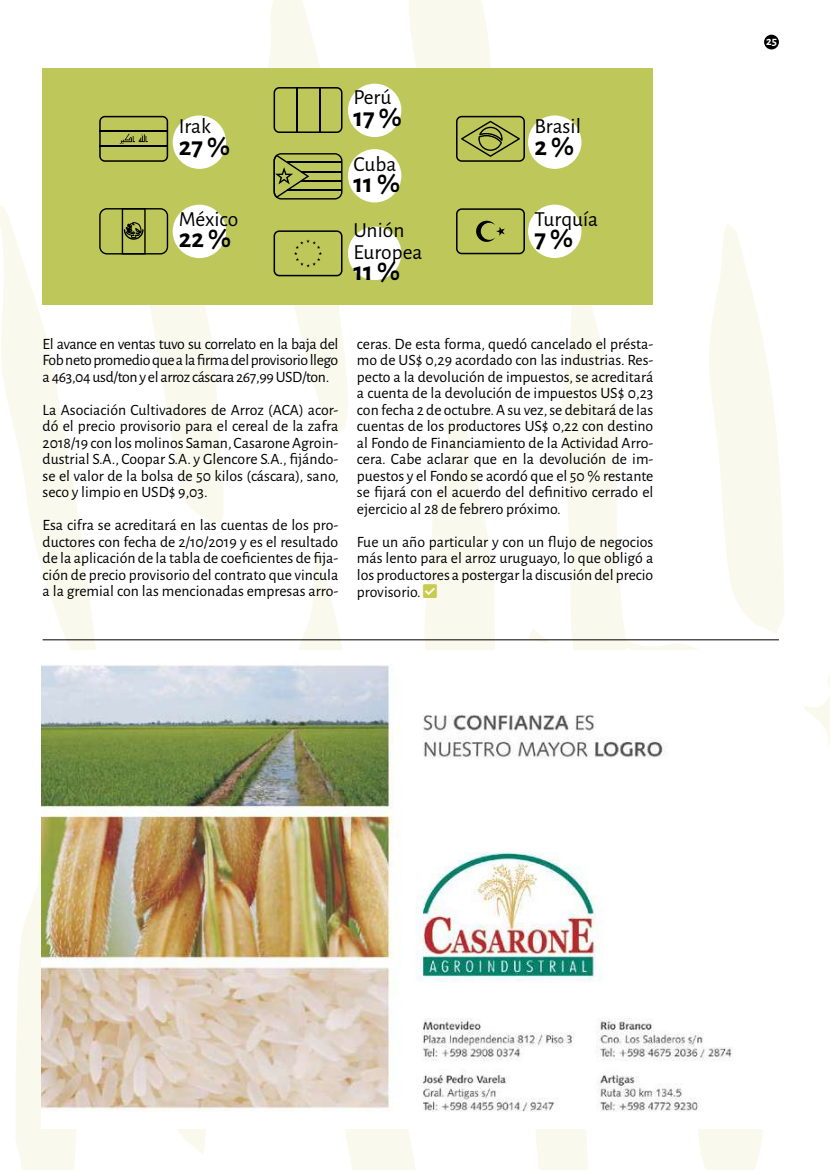
<style>
.page{position:relative;width:830px;height:1170px;background:#fff}
.page>*{position:absolute;margin:0;border:0;box-sizing:border-box;transform-origin:0 0}
.t1{font:700 26.85px "Alegreya Sans";color:#000}
.t2{font:21.45px/21.5px "Alegreya Sans";color:#000}
.t3{font:15.75px/16.5px "Alegreya Sans";color:#000;text-align:justify}
.t4{font:700 12px "Alegreya Sans SC";color:#fff}
</style>
<div class="page">
<div style="left:763px;top:35px;width:15px;height:14px;background:#000;border-radius:50%"></div>
<svg style="left:804px;top:677px;width:25px;height:67px"></svg>
<svg style="left:345px;top:1129px;width:70px;height:40px;background:#f9f9ee"></svg>
<svg style="left:698px;top:1129px;width:65px;height:40px;background:#f9f9ee"></svg>
<svg style="left:561px;top:304px;width:154px;height:346px"></svg>
<svg style="left:16px;top:834px;width:61px;height:335px"></svg>
<svg style="left:705px;top:224px;width:79px;height:410px"></svg>
<svg style="left:126px;top:304px;width:98px;height:219px"></svg>
<svg style="left:297px;top:554px;width:75px;height:96px"></svg>
<svg style="left:176px;top:1129px;width:30px;height:25px"></svg>
<div style="left:535px;top:1129px;width:53px;height:40px;background:#f9f9ed"></div>
<svg style="left:0;top:205px;width:96px;height:463px"></svg>
<svg style="left:527px;top:629px;width:20px;height:14px"></svg>
<img style="left:42px;top:650px;width:691px;height:478px">
<hr style="left:43px;top:639px;width:735px;height:1px;background:#000">
<div style="left:43px;top:68px;width:610px;height:236px;background:#bec85a"></div>
<div style="left:173px;top:115px;width:53px;height:54px;background:#fff;border-radius:50%"></div>
<div style="left:528px;top:115px;width:53px;height:54px;background:#fff;border-radius:50%"></div>
<div style="left:528px;top:204px;width:53px;height:54px;background:#fff;border-radius:50%"></div>
<div style="left:348px;top:84px;width:53px;height:53px;background:#fff;border-radius:50%"></div>
<div style="left:348px;top:149px;width:53px;height:53px;background:#fff;border-radius:50%"></div>
<div style="left:348px;top:227px;width:53px;height:53px;background:#fff;border-radius:50%"></div>
<div style="left:173px;top:205px;width:53px;height:53px;background:#fff;border-radius:50%"></div>
<svg style="left:99px;top:116px;width:69px;height:46px"></svg>
<hr style="left:99px;top:146px;width:69px;height:1px;background:#000">
<hr style="left:99px;top:130px;width:69px;height:2px;background:#000">
<svg style="left:99px;top:208px;width:69px;height:46px"></svg>
<svg style="left:409px;top:0;width:115px;height:255px"></svg>
<svg style="left:266px;top:0;width:82px;height:433px"></svg>
<svg style="left:423px;top:417px;width:78px;height:486px"></svg>
<p class="t4" style="left:765px;top:32px;width:12px">25</p>
<h2 class="t2" style="left:179px;top:115px;width:33px">Irak</h2>
<h1 class="t1" style="left:179px;top:126px;width:53px">27 %</h1>
<h2 class="t2" style="left:353px;top:86px;width:39px">Perú</h2>
<h1 class="t1" style="left:353px;top:98px;width:50px">17 %</h1>
<h2 class="t2" style="left:353px;top:152px;width:44px">Cuba</h2>
<h1 class="t1" style="left:353px;top:164px;width:48px">11 %</h1>
<h2 class="t2" style="left:534px;top:115px;width:48px">Brasil</h2>
<h1 class="t1" style="left:534px;top:126px;width:41px">2 %</h1>
<h2 class="t2" style="left:179px;top:207px;width:61px">México</h2>
<h1 class="t1" style="left:179px;top:219px;width:54px">22 %</h1>
<h2 class="t2" style="left:353px;top:218px;width:70px">Unión<br>Europea</h2>
<h1 class="t1" style="left:353px;top:252px;width:48px">11 %</h1>
<h2 class="t2" style="left:534px;top:207px;width:65px">Turquía</h2>
<h1 class="t1" style="left:534px;top:219px;width:40px">7 %</h1>
<p class="t3" style="left:43px;top:334px;width:297px">El avance en ventas tuvo su correlato en la baja del Fob neto promedio que a la firma del provisorio llego a 463,04 usd/ton y el arroz cáscara 267,99 USD/ton.</p>
<p class="t3" style="left:43px;top:400px;width:297px">La Asociación Cultivadores de Arroz (ACA) acor&shy;dó el precio provisorio para el cereal de la zafra 2018/19 con los molinos Saman, Casarone Agroin&shy;dustrial S.A., Coopar S.A. y Glencore S.A., fijándo&shy;se el valor de la bolsa de 50 kilos (cáscara), sano, seco y limpio en USD$ 9,03.</p>
<p class="t3" style="left:43px;top:516px;width:297px">Esa cifra se acreditará en las cuentas de los pro&shy;ductores con fecha de 2/10/2019 y es el resultado de la aplicación de la tabla de coeficientes de fija&shy;ción de precio provisorio del contrato que vincula a la gremial con las mencionadas empresas arro-</p>
<p class="t3" style="left:357px;top:335px;width:298px">ceras. De esta forma, quedó cancelado el présta&shy;mo de US$ 0,29 acordado con las industrias. Res&shy;pecto a la devolución de impuestos, se acreditará a cuenta de la devolución de impuestos US$ 0,23 con fecha 2 de octubre. A su vez, se debitará de las cuentas de los productores US$ 0,22 con destino al Fondo de Financiamiento de la Actividad Arro&shy;cera. Cabe aclarar que en la devolución de im&shy;puestos y el Fondo se acordó que el 50 % restante se fijará con el acuerdo del definitivo cerrado el ejercicio al 28 de febrero próximo.</p>
<p class="t3" style="left:357px;top:533px;width:298px">Fue un año particular y con un flujo de negocios más lento para el arroz uruguayo, lo que obligó a los productores a postergar la discusión del precio provisorio.</p>
</div>
